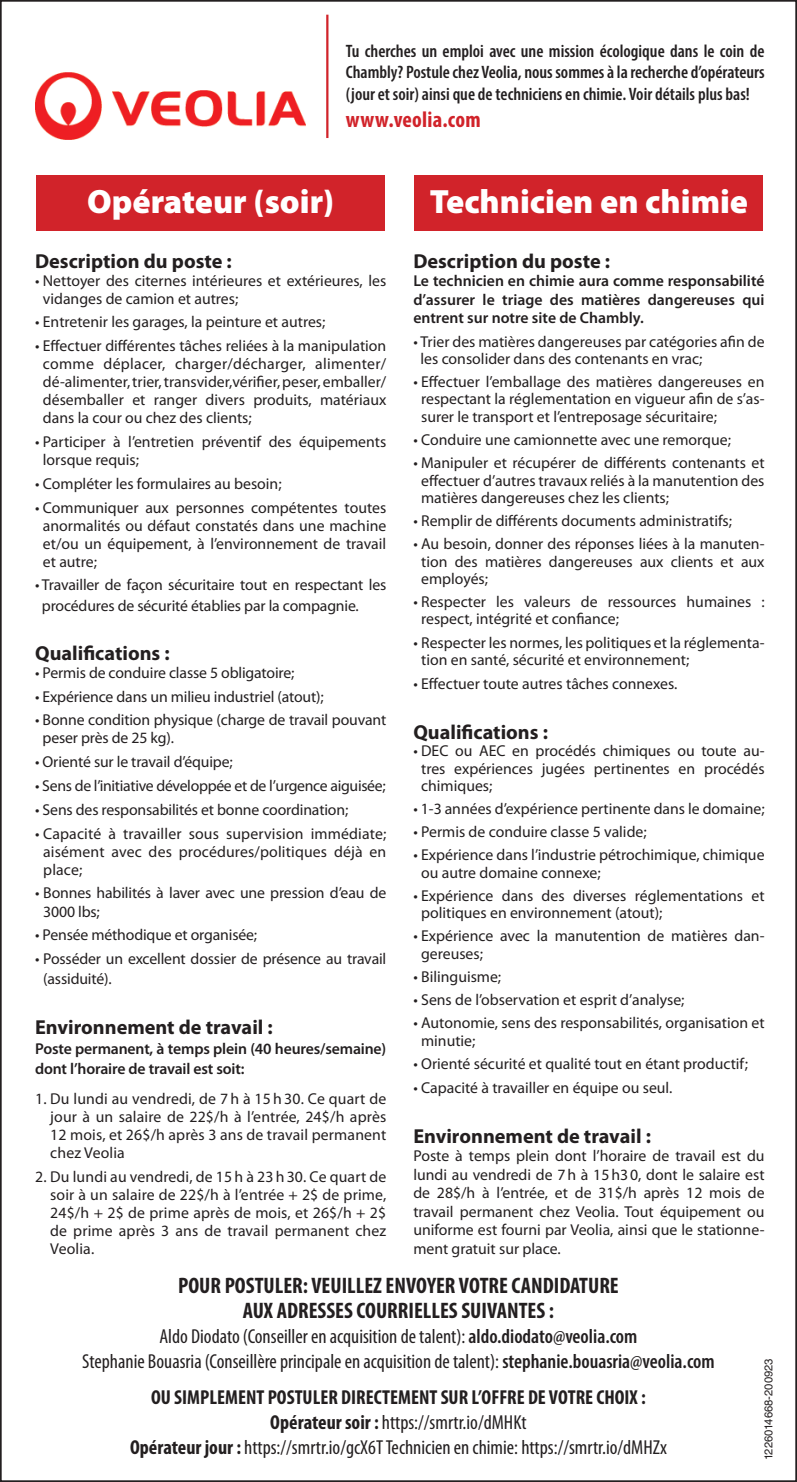
<style>
.page{position:relative;width:797px;height:1482px;background:#fff}
.page>*{position:absolute;margin:0;border:0;box-sizing:border-box;transform-origin:0 0}
.t1{font:900 33.75px "Myriad Pro";color:#fff}
.t2{font:700 condensed 22.5px/24.8px "Myriad Pro";color:#231f20;text-align:center}
.t3{font:700 condensed 22.5px "Myriad Pro";letter-spacing:.01em;color:#d1232a}
.t4{font:condensed 20.25px/24.8px "Myriad Pro";color:#231f20;text-align:center}
.t5{font:700 20.25px "Myriad Pro";color:#231f20}
.t6{font:600 condensed 18px/21.6px "Myriad Pro";color:#231f20;text-align:justify}
.t7{font:15.75px/18px "Myriad Pro";color:#231f20}
.t8{font:600 15.75px/18.4px "Myriad Pro";letter-spacing:-.01em;color:#231f20}
.t9{font:15.75px "Myriad Pro";letter-spacing:-.02em;color:#231f20}
.t10{font:11.25px "Helvetica LT Std";color:#231f20}
.s1{font-weight:600}
.s2{font-weight:700}
</style>
<div class="page">
<img style="left:35px;top:72px;width:270px;height:68px">
<hr style="left:326px;top:15px;width:2px;height:123px;background:#d1232a">
<div style="left:36px;top:175px;width:349px;height:56px;background:#d1232a"></div>
<div style="left:414px;top:175px;width:349px;height:56px;background:#d1232a"></div>
<p class="t6" style="left:346px;top:39px;width:420px">Tu cherches un emploi avec une mission écologique dans le coin de Chambly? Postule chez Veolia, nous sommes à la recherche d’opérateurs (jour et soir) ainsi que de techniciens en chimie. Voir détails plus bas!</p>
<h2 class="t3" style="left:346px;top:105px;width:136px">www.veolia.com</h2>
<h1 class="t1" style="left:87px;top:178px;width:249px">Opérateur (soir)</h1>
<p class="t5" style="left:35px;top:247px;width:198px">Description du poste :</p>
<p class="t7" style="left:43px;top:271px;width:345px;text-indent:-8px">• Nettoyer des citernes intérieures et extérieures, les vidanges de camion et autres;</p>
<p class="t7" style="left:35px;top:313px;width:292px">• Entretenir les garages, la peinture et autres;</p>
<p class="t7" style="left:43px;top:336px;width:345px;text-align:justify;text-indent:-8px">• Effectuer différentes tâches reliées à la manipulation comme déplacer, charger/décharger, alimenter/ dé-alimenter, trier, transvider,vérifier, peser, emballer/ désemballer et ranger divers produits, matériaux dans la cour ou chez des clients;</p>
<p class="t7" style="left:43px;top:432px;width:345px;text-indent:-8px">• Participer à l’entretien préventif des équipements lorsque requis;</p>
<p class="t7" style="left:35px;top:474px;width:248px">• Compléter les formulaires au besoin;</p>
<p class="t7" style="left:43px;top:498px;width:345px;text-align:justify;text-indent:-8px">• Communiquer aux personnes compétentes toutes anormalités ou défaut constatés dans une machine et/ou un équipement, à l’environnement de travail et autre;</p>
<p class="t7" style="left:42px;top:574px;width:346px;line-height:20.2px;text-indent:-7px">• Travailler de façon sécuritaire tout en respectant les procédures de sécurité établies par la compagnie.</p>
<p class="t5" style="left:35px;top:639px;width:136px">Qualifications :</p>
<p class="t7" style="left:35px;top:663px;width:261px">• Permis de conduire classe 5 obligatoire;</p>
<p class="t7" style="left:35px;top:687px;width:290px">• Expérience dans un milieu industriel (atout);</p>
<p class="t7" style="left:43px;top:711px;width:345px;text-indent:-7px">• Bonne condition physique (charge de travail pouvant peser près de 25 kg).</p>
<p class="t7" style="left:35px;top:752px;width:199px">• Orienté sur le travail d’équipe;</p>
<p class="t9" style="left:35px;top:776px;width:352px">• Sens de l’initiative développée et de l’urgence aiguisée;</p>
<p class="t7" style="left:35px;top:800px;width:314px">• Sens des responsabilités et bonne coordination;</p>
<p class="t7" style="left:43px;top:824px;width:344px;text-align:justify;text-indent:-8px">• Capacité à travailler sous supervision immédiate; aisément avec des procédures/politiques déjà en place;</p>
<p class="t7" style="left:43px;top:883px;width:344px;text-indent:-8px">• Bonnes habilités à laver avec une pression d’eau de<br>3000 lbs;</p>
<p class="t7" style="left:35px;top:925px;width:223px">• Pensée méthodique et organisée;</p>
<p class="t7" style="left:43px;top:948px;width:344px;line-height:20.2px;text-indent:-8px">• Posséder un excellent dossier de présence au travail (assiduité).</p>
<p class="t5" style="left:35px;top:1013px;width:239px">Environnement de travail :</p>
<p class="t8" style="left:35px;top:1037px;width:353px;line-height:20.2px">Poste permanent, à temps plein (40 heures/semaine) dont l’horaire de travail est soit:</p>
<p class="t7" style="left:50px;top:1089px;width:337px;text-align:justify;text-indent:-15px">1. Du lundi au vendredi, de 7 h à 15 h 30. Ce quart de jour à un salaire de 22$/h à l’entrée, 24$/h après 12 mois, et 26$/h après 3 ans de travail permanent chez Veolia</p>
<p class="t7" style="left:50px;top:1166px;width:337px;text-align:justify;text-indent:-15px">2. Du lundi au vendredi, de 15 h à 23 h 30. Ce quart de soir à un salaire de 22$/h à l’entrée + 2$ de prime, 24$/h + 2$ de prime après de mois, et 26$/h + 2$ de prime après 3 ans de travail permanent chez Veolia.</p>
<h1 class="t1" style="left:430px;top:178px;width:320px">Technicien en chimie</h1>
<p class="t5" style="left:413px;top:248px;width:198px">Description du poste :</p>
<p class="t8" style="left:413px;top:271px;width:353px;text-align:justify">Le technicien en chimie aura comme responsabilité d’assurer le triage des matières dangereuses qui entrent sur notre site de Chambly.</p>
<p class="t7" style="left:420px;top:332px;width:345px;line-height:17.3px;text-indent:-7px">• Trier des matières dangereuses par catégories afin de les consolider dans des contenants en vrac;</p>
<p class="t7" style="left:421px;top:373px;width:345px;line-height:17.3px;text-align:justify;text-indent:-8px">• Effectuer l’emballage des matières dangereuses en respectant la réglementation en vigueur afin de s’as&shy;surer le transport et l’entreposage sécuritaire;</p>
<p class="t7" style="left:413px;top:430px;width:319px">• Conduire une camionnette avec une remorque;</p>
<p class="t7" style="left:421px;top:454px;width:345px;line-height:17.3px;text-align:justify;text-indent:-8px">• Manipuler et récupérer de différents contenants et effectuer d’autres travaux reliés à la manutention des matières dangereuses chez les clients;</p>
<p class="t7" style="left:413px;top:511px;width:320px">• Remplir de différents documents administratifs;</p>
<p class="t7" style="left:421px;top:535px;width:345px;line-height:17.3px;text-align:justify;text-indent:-8px">• Au besoin, donner des réponses liées à la manuten&shy;tion des matières dangereuses aux clients et aux employés;</p>
<p class="t7" style="left:421px;top:593px;width:345px;line-height:17.3px;text-indent:-8px">• Respecter les valeurs de ressources humaines : respect, intégrité et confiance;</p>
<p class="t7" style="left:421px;top:633px;width:345px;line-height:17.3px;text-indent:-8px">• Respecter les normes, les politiques et la réglementa&shy;tion en santé, sécurité et environnement;</p>
<p class="t7" style="left:413px;top:674px;width:265px">• Effectuer toute autres tâches connexes.</p>
<p class="t5" style="left:413px;top:718px;width:136px">Qualifications :</p>
<p class="t7" style="left:421px;top:742px;width:345px;line-height:17.3px;text-align:justify;text-indent:-8px">• DEC ou AEC en procédés chimiques ou toute au&shy;tres expériences jugées pertinentes en procédés chimiques;</p>
<p class="t7" style="left:413px;top:799px;width:353px">• 1-3 années d’expérience pertinente dans le domaine;</p>
<p class="t7" style="left:413px;top:822px;width:235px">• Permis de conduire classe 5 valide;</p>
<p class="t7" style="left:421px;top:846px;width:345px;line-height:17.3px;text-indent:-8px">• Expérience dans l’industrie pétrochimique, chimique ou autre domaine connexe;</p>
<p class="t7" style="left:421px;top:886px;width:345px;line-height:17.3px;text-indent:-8px">• Expérience dans des diverses réglementations et politiques en environnement (atout);</p>
<p class="t7" style="left:421px;top:927px;width:345px;line-height:17.3px;text-indent:-8px">• Expérience avec la manutention de matières dan&shy;gereuses;</p>
<p class="t7" style="left:413px;top:967px;width:89px">• Bilinguisme;</p>
<p class="t7" style="left:413px;top:990px;width:273px">• Sens de l’observation et esprit d’analyse;</p>
<p class="t7" style="left:421px;top:1013px;width:345px;line-height:17.3px;text-indent:-8px">• Autonomie, sens des responsabilités, organisation et minutie;</p>
<p class="t7" style="left:413px;top:1054px;width:336px">• Orienté sécurité et qualité tout en étant productif;</p>
<p class="t7" style="left:413px;top:1078px;width:260px">• Capacité à travailler en équipe ou seul.</p>
<p class="t5" style="left:413px;top:1122px;width:239px">Environnement de travail :</p>
<p class="t7" style="left:413px;top:1146px;width:353px;text-align:justify">Poste à temps plein dont l’horaire de travail est du lundi au vendredi de 7h à 15h30, dont le salaire est de 28$/h à l’entrée, et de 31$/h après 12 mois de travail permanent chez Veolia. Tout équipement ou uniforme est fourni par Veolia, ainsi que le stationne&shy;ment gratuit sur place.</p>
<h2 class="t2" style="left:178px;top:1272px;width:442px">POUR POSTULER: VEUILLEZ ENVOYER VOTRE CANDIDATURE<br>AUX ADRESSES COURRIELLES SUIVANTES :</h2>
<p class="t4" style="left:82px;top:1323px;width:634px">Aldo Diodato (Conseiller en acquisition de talent): <span class="s1">aldo.diodato@veolia.com<br></span>Stephanie Bouasria (Conseillère principale en acquisition de talent): <span class="s1">stephanie.bouasria@veolia.com</span></p>
<p class="t4" style="left:130px;top:1384px;width:538px"><span class="s2">OU SIMPLEMENT POSTULER DIRECTEMENT SUR L’OFFRE DE VOTRE CHOIX :<br>Opérateur soir :</span> https://smrtr.io/dMHKt<br><span class="s2">Opérateur jour :</span> https://smrtr.io/gcX6T Technicien en chimie: https://smrtr.io/dMHZx</p>
<p class="t10" style="left:762px;top:1460px;width:104px;rotate:-90deg">1226014668-200923</p>
</div>
